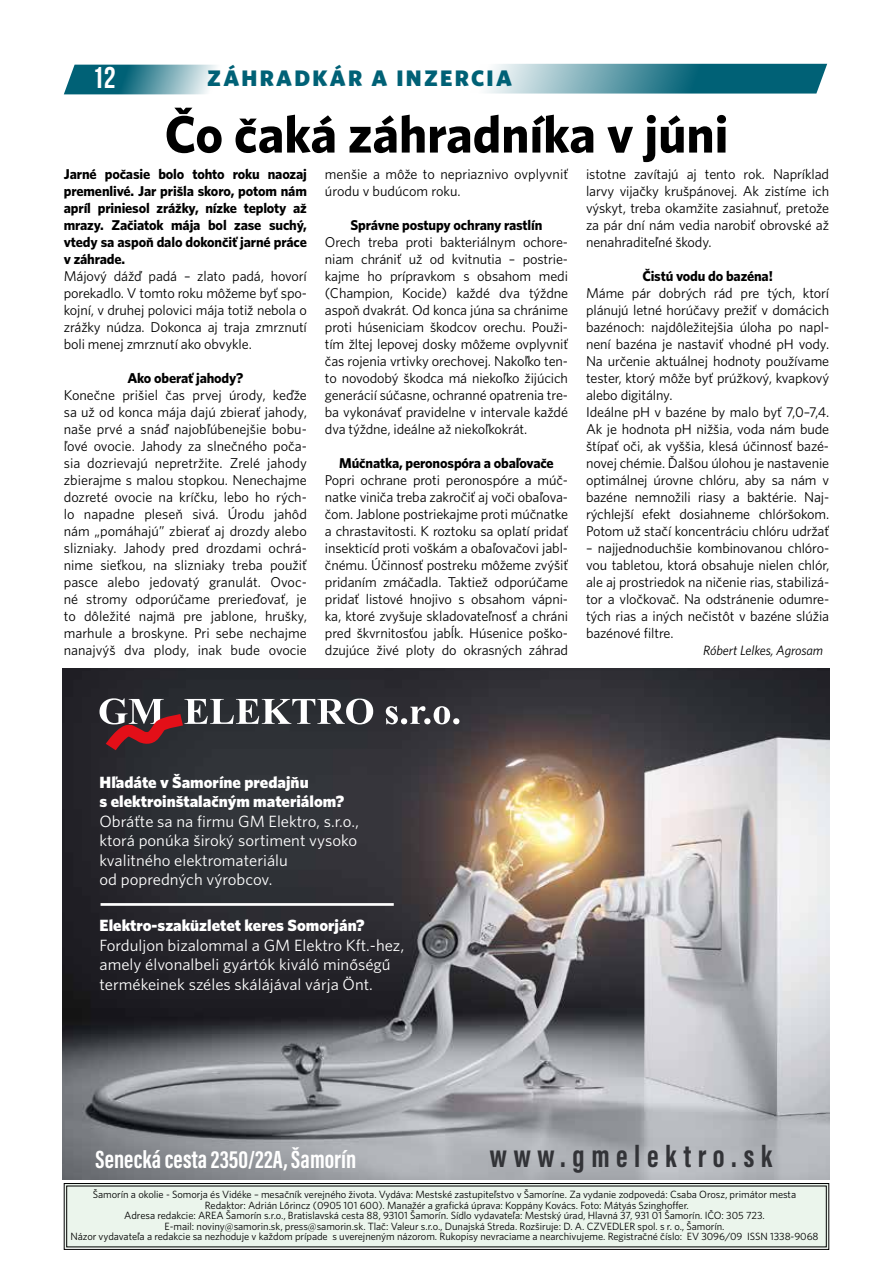
<style>
.page{position:relative;width:893px;height:1263px;background:#fff}
.page>*{position:absolute;margin:0;border:0;box-sizing:border-box;transform-origin:0 0}
.t1{font:52.5px "Whitney CE Bold";color:#000}
.t2{font:700 31.8px "Acumin Pro Extra Cond";letter-spacing:.2em;color:#323337}
.t3{font:30px "Bebas Neue";color:#fff}
.t4{font:700 25.5px "Acumin Pro Extra Cond";letter-spacing:.005em;color:#fff}
.t5{font:22.5px "Whitney CE Black";letter-spacing:.1em;color:#006176}
.t6{font:16.35px/19.5px "Whitney C Ebook";color:#fff}
.t7{font:16.35px/19.5px "Whitney CE Black";color:#fff}
.t8{font:14.25px/17px "Whitney C Ebook";letter-spacing:-.01em;color:#000;text-align:justify}
.t9{font:14.25px/17px "Whitney CE Bold";letter-spacing:-.01em;color:#000;text-align:justify}
.t10{font:italic 13.5px "Whitney C Ebook";letter-spacing:-.01em;color:#000}
.t11{font:10.5px/10.5px "Whitney C Ebook";letter-spacing:-.005em;color:#000;text-align:center}
</style>
<div class="page">
<svg style="left:64px;top:65px;width:153px;height:29px;background:#5797a4"></svg>
<svg style="left:486px;top:64px;width:341px;height:30px;background:#5394a2"></svg>
<svg style="left:64px;top:1183px;width:765px;height:67px;background:#dbe4dc"></svg>
<img style="left:63px;top:669px;width:766px;height:510px">
<svg style="left:386px;top:706px;width:73px;height:18px"></svg>
<svg style="left:100px;top:698px;width:273px;height:52px;background:#5e5155"></svg>
<hr style="left:101px;top:903px;width:293px;height:3px;background:#fff">
<h3 class="t3" style="left:92px;top:61px;width:25px">12</h3>
<h3 class="t5" style="left:207px;top:64px;width:306px">ZÁHRADKÁR A INZERCIA</h3>
<h1 class="t1" style="left:165px;top:103px;width:565px">Čo čaká záhradníka v júni</h1>
<p class="t9" style="left:64px;top:165px;width:245px">Jarné počasie bolo tohto roku naozaj premenlivé. Jar prišla skoro, potom nám apríl priniesol zrážky, nízke teploty až mrazy. Začiatok mája bol zase suchý, vtedy sa aspoň dalo dokončiť jarné práce v záhrade.</p>
<p class="t8" style="left:64px;top:267px;width:245px">Májový dážď padá – zlato padá, hovorí porekadlo. V tomto roku môžeme byť spo&shy;kojní, v druhej polovici mája totiž nebola o zrážky núdza. Dokonca aj traja zmrznutí boli menej zmrznutí ako obvykle.</p>
<p class="t9" style="left:127px;top:369px;width:117px">Ako oberať jahody?</p>
<p class="t8" style="left:64px;top:386px;width:245px">Konečne prišiel čas prvej úrody, keďže sa už od konca mája dajú zbierať jahody, naše prvé a snáď najobľúbenejšie bobu&shy;ľové ovocie. Jahody za slnečného poča&shy;sia dozrievajú nepretržite. Zrelé jahody zbierajme s malou stopkou. Nenechajme dozreté ovocie na kríčku, lebo ho rých&shy;lo napadne pleseň sivá. Úrodu jahôd nám „pomáhajú” zbierať aj drozdy alebo slizniaky. Jahody pred drozdami ochrá&shy;nime sieťkou, na slizniaky treba použiť pasce alebo jedovatý granulát. Ovoc&shy;né stromy odporúčame prerieďovať, je to dôležité najmä pre jablone, hrušky, marhule a broskyne. Pri sebe nechajme nanajvýš dva plody, inak bude ovocie</p>
<p class="t8" style="left:325px;top:165px;width:245px">menšie a môže to nepriaznivo ovplyvniť úrodu v budúcom roku.</p>
<p class="t9" style="left:350px;top:216px;width:194px">Správne postupy ochrany rastlín</p>
<p class="t8" style="left:325px;top:233px;width:245px">Orech treba proti bakteriálnym ochore&shy;niam chrániť už od kvitnutia – postrie&shy;kajme ho prípravkom s obsahom medi (Champion, Kocide) každé dva týždne aspoň dvakrát. Od konca júna sa chránime proti húseniciam škodcov orechu. Použi&shy;tím žltej lepovej dosky môžeme ovplyvniť čas rojenia vrtivky orechovej. Nakoľko ten&shy;to novodobý škodca má niekoľko žijúcich generácií súčasne, ochranné opatrenia tre&shy;ba vykonávať pravidelne v intervale každé dva týždne, ideálne až niekoľkokrát.</p>
<p class="t9" style="left:339px;top:454px;width:216px">Múčnatka, peronospóra a obaľovače</p>
<p class="t8" style="left:325px;top:471px;width:245px">Popri ochrane proti peronospóre a múč&shy;natke viniča treba zakročiť aj voči obaľova&shy;čom. Jablone postriekajme proti múčnatke a chrastavitosti. K roztoku sa oplatí pridať insekticíd proti voškám a obaľovačovi jabl&shy;čnému. Účinnosť postreku môžeme zvýšiť pridaním zmáčadla. Taktiež odporúčame pridať listové hnojivo s obsahom vápni&shy;ka, ktoré zvyšuje skladovateľnosť a chráni pred škvrnitosťou jabĺk. Húsenice poško&shy;dzujúce živé ploty do okrasných záhrad</p>
<p class="t8" style="left:586px;top:165px;width:245px">istotne zavítajú aj tento rok. Napríklad larvy vijačky krušpánovej. Ak zistíme ich výskyt, treba okamžite zasiahnuť, pretože za pár dní nám vedia narobiť obrovské až nenahraditeľné škody.</p>
<p class="t9" style="left:642px;top:267px;width:132px">Čistú vodu do bazéna!</p>
<p class="t8" style="left:586px;top:284px;width:245px;text-align:left">Máme pár dobrých rád pre tých, ktorí plánujú letné horúčavy prežiť v domácich bazénoch: najdôležitejšia úloha po napl&shy;není bazéna je nastaviť vhodné pH vody.<br>Na určenie aktuálnej hodnoty používame tester, ktorý môže byť prúžkový, kvapkový alebo digitálny.<br>Ideálne pH v bazéne by malo byť 7,0–7,4.<br>Ak je hodnota pH nižšia, voda nám bude štípať oči, ak vyššia, klesá účinnosť bazé&shy;novej chémie. Ďalšou úlohou je nastavenie optimálnej úrovne chlóru, aby sa nám v bazéne nemnožili riasy a baktérie. Naj&shy;rýchlejší efekt dosiahneme chlóršokom.<br>Potom už stačí koncentráciu chlóru udržať</p>
<p class="t8" style="left:586px;top:540px;width:245px">– najjednoduchšie kombinovanou chlóro&shy;vou tabletou, ktorá obsahuje nielen chlór, ale aj prostriedok na ničenie rias, stabilizá&shy;tor a vločkovač. Na odstránenie odumre&shy;tých rias a iných nečistôt v bazéne slúžia bazénové filtre.</p>
<p class="t10" style="left:703px;top:642px;width:121px">Róbert Lelkes, Agrosam</p>
<p class="t7" style="left:100px;top:772px;width:246px">Hľadáte v Šamoríne predajňu<br>s elektroinštalačným materiálom?</p>
<p class="t6" style="left:100px;top:811px;width:261px">Obráťte sa na firmu GM Elektro, s.r.o., ktorá ponúka široký sortiment vysoko kvalitného elektromateriálu<br>od popredných výrobcov.</p>
<p class="t7" style="left:100px;top:915px;width:266px">Elektro-szaküzletet keres Somorján?</p>
<p class="t6" style="left:100px;top:935px;width:306px">Forduljon bizalommal a GM Elektro Kft.-hez, amely élvonalbeli gyártók kiváló minőségű termékeinek széles skálájával várja Önt.</p>
<h3 class="t4" style="left:96px;top:1144px;width:262px">Senecká cesta 2350/22A, Šamorín</h3>
<h2 class="t2" style="left:490px;top:1137px;width:283px">www.gmelektro.sk</h2>
<p class="t11" style="left:70px;top:1189px;width:750px">Šamorín a okolie - Somorja és Vidéke – mesačník verejného života. Vydáva: Mestské zastupiteľstvo v Šamoríne. Za vydanie zodpovedá: Csaba Orosz, primátor mesta<br>Redaktor: Adrián Lőrincz (0905 101 600). Manažér a grafická úprava: Koppány Kovács. Foto: Mátyás Szinghoffer.<br>Adresa redakcie: AREA Šamorín s.r.o., Bratislavská cesta 88, 93101 Šamorín. Sídlo vydavateľa: Mestský úrad, Hlavná 37, 931 01 Šamorín. IČO: 305 723.<br>E-mail: noviny@samorin.sk, press@samorin.sk. Tlač: Valeur s.r.o., Dunajská Streda. Rozširuje: D. A. CZVEDLER spol. s r. o., Šamorín.<br>Názor vydavateľa a redakcie sa nezhoduje v každom prípade s uverejneným názorom. Rukopisy nevraciame a nearchivujeme. Registračné číslo: EV 3096/09 ISSN 1338-9068</p>
</div>
